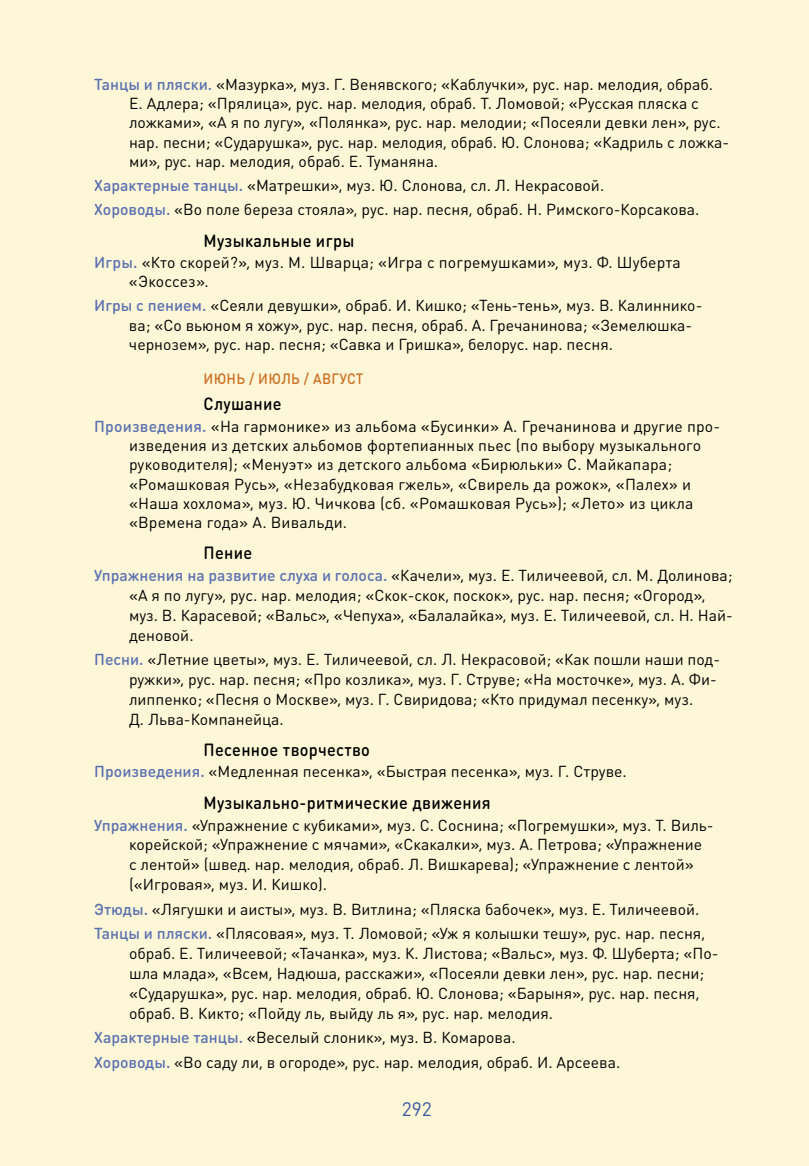
<style>
.page{position:relative;width:809px;height:1166px;background:#fdf7d7}
.page>*{position:absolute;margin:0;border:0;box-sizing:border-box;transform-origin:0 0}
.t1{font:19.25px "DIN Round Pro";color:#3c58a1}
.t2{font:500 17.5px "DIN Round Pro";letter-spacing:.02em;color:#000;scale:.93 1}
.t3{font:15.75px/19.2px "DIN Round Pro";color:#000}
.t4{font:500 14.88px "DIN Round Pro";letter-spacing:.025em;color:#cf7027;scale:.93 1}
.s1{font-weight:500;color:#5c71b0}
</style>
<div class="page">
<p class="t3" style="left:129px;top:74px;width:601px;text-indent:-35px"><span class="s1">Танцы и пляски.</span> «Мазурка», муз. Г. Венявского; «Каблучки», рус. нар. мелодия, обраб.<br>Е. Адлера; «Прялица», рус. нар. мелодия, обраб. Т. Ломовой; «Русская пляска с ложками», «А я по лугу», «Полянка», рус. нар. мелодии; «Посеяли девки лен», рус. нар. песни; «Сударушка», рус. нар. мелодия, обраб. Ю. Слонова; «Кадриль с ложка&shy;ми», рус. нар. мелодия, обраб. Е. Туманяна.</p>
<p class="t3" style="left:94px;top:173px;width:606px;line-height:24.2px"><span class="s1">Характерные танцы.</span> «Матрешки», муз. Ю. Слонова, сл. Л. Некрасовой.<br><span class="s1">Хороводы.</span> «Во поле береза стояла», рус. нар. песня, обраб. Н . Римского-Корсакова.</p>
<p class="t2" style="left:203px;top:228px;width:164px">Музыкальные игры</p>
<p class="t3" style="left:129px;top:252px;width:553px;text-indent:-35px"><span class="s1">И гры.</span> «Кто скорей?», муз. М. Шварца; «И гра с погремушками», муз. Ф. Шуберта «Экоссез».</p>
<p class="t3" style="left:129px;top:296px;width:575px;text-indent:-35px"><span class="s1">И гры с пением.</span> «Сеяли девушки», обраб. И . Кишко; «Тень-тень», муз. В. Калиннико&shy;ва; «Со вьюном я хожу», рус. нар. песня, обраб. А. Гречанинова; «Земелюшка&shy;чернозем», рус. нар. песня; «Савка и Гришка», белорус. нар. песня.</p>
<p class="t4" style="left:203px;top:369px;width:164px">Июнь / июль / август</p>
<p class="t2" style="left:203px;top:392px;width:86px">Слушание</p>
<p class="t3" style="left:129px;top:416px;width:592px;text-indent:-35px"><span class="s1">Произведения.</span> «На гармонике» из альбома «Бусинки» А. Гречанинова и другие про&shy;изведения из детских альбомов фортепианных пьес (по выбору музыкального руководителя); «Менуэт» из детского альбома «Бирюльки» С. Майкапара; «Ромашковая Русь», «Н езабудковая гжель», «Свирель да рожок», «Палех» и «Наша хохлома», муз. Ю. Чичкова (сб. «Ромашковая Русь»); «Лето» из цикла «Времена года» А. Вивальди.</p>
<p class="t2" style="left:203px;top:541px;width:54px">Пение</p>
<p class="t3" style="left:129px;top:565px;width:605px;line-height:19.8px;text-indent:-35px"><span class="s1">Упражнения на развитие слуха и голоса.</span> «Качели», муз. Е. Тиличеевой, сл. М. Долинова; «А я по лугу», рус. нар. мелодия; «Скок-скок, поскок», рус. нар. песня; «Огород», муз. В. Карасевой; «Вальс», «Чепуха», «Балалайка», муз. Е. Тиличеевой, сл. Н . Най&shy;деновой.</p>
<p class="t3" style="left:129px;top:649px;width:592px;line-height:19.8px;text-indent:-35px"><span class="s1">Песни.</span> «Летние цветы», муз. Е. Тиличеевой, сл. Л. Некрасовой; «Как пошли наши под&shy;ружки», рус. нар. песня; «Про козлика», муз. Г. Струве; «На мосточке», муз. А. Фи&shy;липпенко; «Песня о Москве», муз. Г. Свиридова; «Кто придумал песенку», муз.<br>Д. Льва-Компанейца.</p>
<p class="t2" style="left:203px;top:738px;width:181px">Песенное творчество</p>
<p class="t3" style="left:94px;top:761px;width:534px"><span class="s1">Произведения.</span> «Медленная песенка», «Быстрая песенка», муз. Г. Струве.</p>
<p class="t2" style="left:203px;top:790px;width:310px">Музыкально-ритмические движения</p>
<p class="t3" style="left:129px;top:814px;width:586px;line-height:19.8px;text-indent:-35px"><span class="s1">Упражнения.</span> «Упражнение с кубиками», муз. С. Соснина; «Погремушки», муз. Т. Виль&shy;корейской; «Упражнение с мячами», «Скакалки», муз. А. Петрова; «Упражнение с лентой» (швед. нар. мелодия, обраб. Л. Вишкарева); «Упражнение с лентой» («И гровая», муз. И . Кишко).</p>
<p class="t3" style="left:94px;top:896px;width:612px;line-height:24.7px"><span class="s1">Этюды.</span> «Лягушки и аисты», муз. В. В итлина; «Пляска бабочек», муз. Е. Тиличеевой.<br><span class="s1">Танцы и пляски.</span> «Плясовая», муз. Т. Ломовой; «Уж я колышки тешу», рус. нар. песня,</p>
<p class="t3" style="left:129px;top:943px;width:591px;line-height:19.8px">обраб. Е. Тиличеевой; «Тачанка», муз. К. Листова; «Вальс», муз. Ф. Шуберта; «По&shy;шла млада», «Всем, Надюша, расскажи», «Посеяли девки лен», рус. нар. песни; «Сударушка», рус. нар. мелодия, обраб. Ю. Слонова; «Барыня», рус. нар. песня, обраб. В. Кикто; «Пойду ль, выйду ль я», рус. нар. мелодия.</p>
<p class="t3" style="left:94px;top:1024px;width:527px;line-height:24.7px"><span class="s1">Характерные танцы.</span> «Веселый слоник», муз. В. Комарова.<br><span class="s1">Хороводы.</span> «Во саду ли, в огороде», рус. нар. мелодия, обраб. И . Арсеева.</p>
<p class="t1" style="left:402px;top:1096px;width:32px">292</p>
</div>
